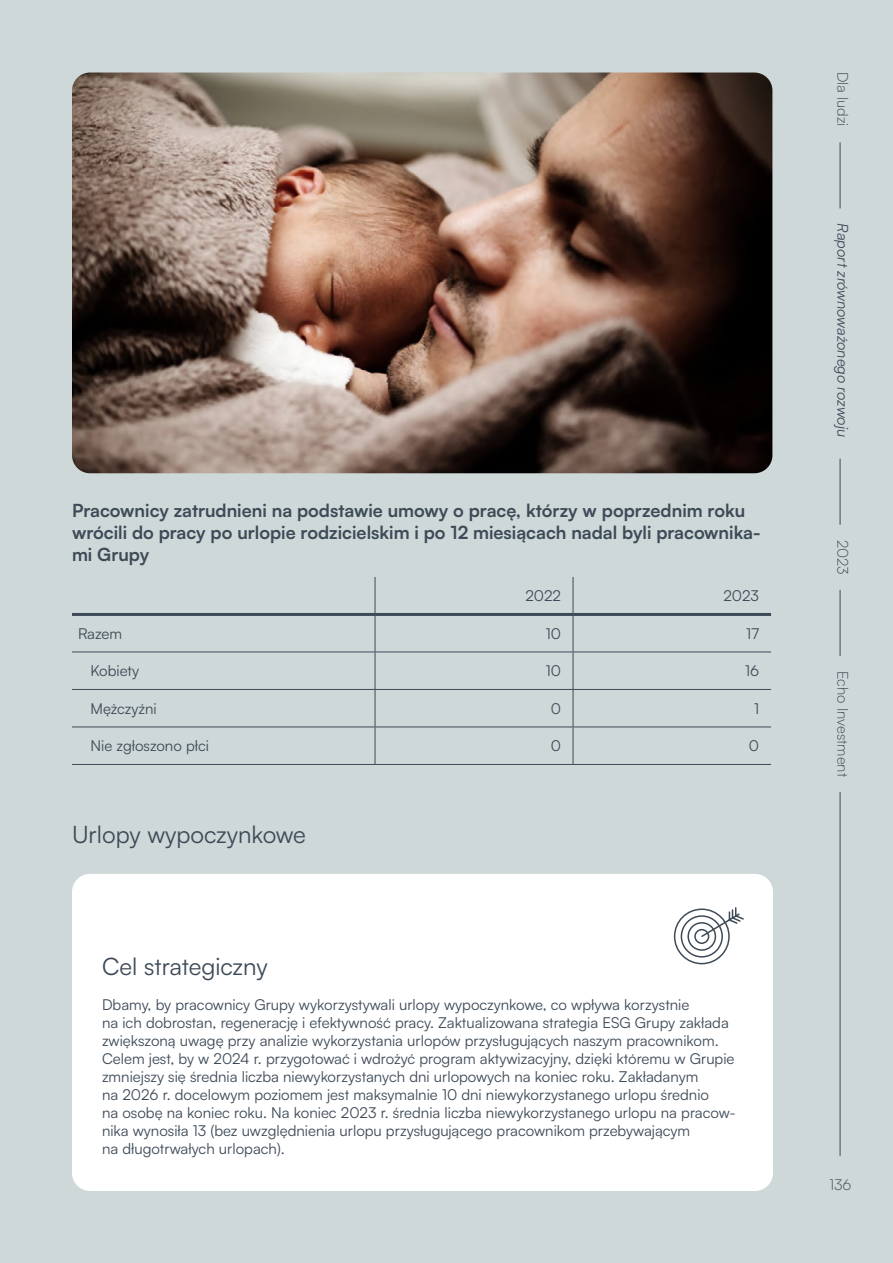
<style>
.page{position:relative;width:893px;height:1263px;background:#ced8d8}
.page>*{position:absolute;margin:0;border:0;box-sizing:border-box;transform-origin:0 0}
.t1{font:24px "Satoshi";color:#3d4a57}
.t2{font:700 18px/21.6px "Satoshi";color:#3d4a57}
.t3{font:15px/18px "Satoshi";color:#3d4a57}
.t4{font:300 15px "Satoshi";color:#3d4a57}
.t5{font:italic 15px "Satoshi";color:#3d4a57}
</style>
<div class="page">
<hr style="left:840px;top:142px;width:1px;height:66px;background:#3d4a57">
<hr style="left:840px;top:459px;width:1px;height:66px;background:#3d4a57">
<hr style="left:840px;top:792px;width:1px;height:364px;background:#3d4a57">
<hr style="left:840px;top:590px;width:1px;height:66px;background:#3d4a57">
<hr style="left:375px;top:577px;width:1px;height:36px;background:#3d4a57">
<hr style="left:573px;top:577px;width:1px;height:36px;background:#3d4a57">
<hr style="left:375px;top:652px;width:1px;height:37px;background:#3d4a57">
<hr style="left:573px;top:652px;width:1px;height:37px;background:#3d4a57">
<hr style="left:72px;top:689px;width:303px;height:1px;background:#3d4a57">
<hr style="left:375px;top:689px;width:198px;height:1px;background:#3d4a57">
<hr style="left:375px;top:690px;width:1px;height:36px;background:#3d4a57">
<hr style="left:573px;top:689px;width:198px;height:1px;background:#3d4a57">
<hr style="left:573px;top:690px;width:1px;height:36px;background:#3d4a57">
<hr style="left:573px;top:726px;width:198px;height:1px;background:#3d4a57">
<hr style="left:573px;top:616px;width:1px;height:35px;background:#3d4a57">
<hr style="left:573px;top:727px;width:1px;height:37px;background:#3d4a57">
<hr style="left:72px;top:651px;width:303px;height:1px;background:#3d4a57">
<hr style="left:375px;top:651px;width:198px;height:1px;background:#3d4a57">
<hr style="left:573px;top:651px;width:198px;height:1px;background:#3d4a57">
<hr style="left:72px;top:613px;width:303px;height:3px;background:#3d4a57">
<hr style="left:375px;top:613px;width:198px;height:3px;background:#3d4a57">
<hr style="left:573px;top:613px;width:198px;height:3px;background:#3d4a57">
<hr style="left:375px;top:616px;width:1px;height:35px;background:#3d4a57">
<hr style="left:72px;top:726px;width:303px;height:1px;background:#3d4a57">
<hr style="left:375px;top:726px;width:198px;height:1px;background:#3d4a57">
<hr style="left:375px;top:727px;width:1px;height:37px;background:#3d4a57">
<hr style="left:72px;top:764px;width:303px;height:1px;background:#3d4a57">
<hr style="left:375px;top:764px;width:198px;height:1px;background:#3d4a57">
<hr style="left:573px;top:764px;width:198px;height:1px;background:#3d4a57">
<img style="left:72px;top:73px;width:700px;height:400px">
<div style="left:72px;top:874px;width:701px;height:317px;background:#fff;border-radius:18px"></div>
<svg style="left:673px;top:907px;width:71px;height:58px"></svg>
<p class="t2" style="left:72px;top:499px;width:690px">Pracownicy zatrudnieni na podstawie umowy o pracę, którzy w poprzednim roku wrócili do pracy po urlopie rodzicielskim i po 12 miesiącach nadal byli pracownika&shy;mi Grupy</p>
<p class="t3" style="left:525px;top:586px;width:37px">2022</p>
<p class="t3" style="left:723px;top:586px;width:37px">2023</p>
<p class="t3" style="left:78px;top:624px;width:46px">Razem</p>
<p class="t3" style="left:546px;top:624px;width:17px">10</p>
<p class="t3" style="left:746px;top:624px;width:14px">17</p>
<p class="t3" style="left:90px;top:661px;width:50px">Kobiety</p>
<p class="t3" style="left:546px;top:661px;width:17px">10</p>
<p class="t3" style="left:745px;top:661px;width:16px">16</p>
<p class="t3" style="left:90px;top:699px;width:68px">Mężczyźni</p>
<p class="t3" style="left:551px;top:699px;width:12px">0</p>
<p class="t3" style="left:754px;top:699px;width:7px">1</p>
<p class="t3" style="left:90px;top:736px;width:120px">Nie zgłoszono płci</p>
<p class="t3" style="left:551px;top:736px;width:12px">0</p>
<p class="t3" style="left:749px;top:736px;width:12px">0</p>
<h1 class="t1" style="left:72px;top:818px;width:235px">Urlopy wypoczynkowe</h1>
<h1 class="t1" style="left:102px;top:950px;width:167px">Cel strategiczny</h1>
<p class="t3" style="left:102px;top:994px;width:635px">Dbamy, by pracownicy Grupy wykorzystywali urlopy wypoczynkowe, co wpływa korzystnie<br>na ich dobrostan, regenerację i efektywność pracy. Zaktualizowana strategia ESG Grupy zakłada zwiększoną uwagę przy analizie wykorzystania urlopów przysługujących naszym pracownikom.<br>Celem jest, by w 2024 r. przygotować i wdrożyć program aktywizacyjny, dzięki któremu w Grupie zmniejszy się średnia liczba niewykorzystanych dni urlopowych na koniec roku. Zakładanym<br>na 2026 r. docelowym poziomem jest maksymalnie 10 dni niewykorzystanego urlopu średnio<br>na osobę na koniec roku. Na koniec 2023 r. średnia liczba niewykorzystanego urlopu na pracow&shy;nika wynosiła 13 (bez uwzględnienia urlopu przysługującego pracownikom przebywającym<br>na długotrwałych urlopach).</p>
<p class="t4" style="left:852px;top:72px;width:56px;rotate:90deg">Dla ludzi</p>
<p class="t5" style="left:853px;top:223px;width:215px;rotate:90deg">Raport zrównoważonego rozwoju</p>
<p class="t4" style="left:852px;top:540px;width:37px;rotate:90deg">2023</p>
<p class="t4" style="left:852px;top:671px;width:107px;rotate:90deg">Echo Investment</p>
<p class="t4" style="left:829px;top:1175px;width:24px">136</p>
</div>
